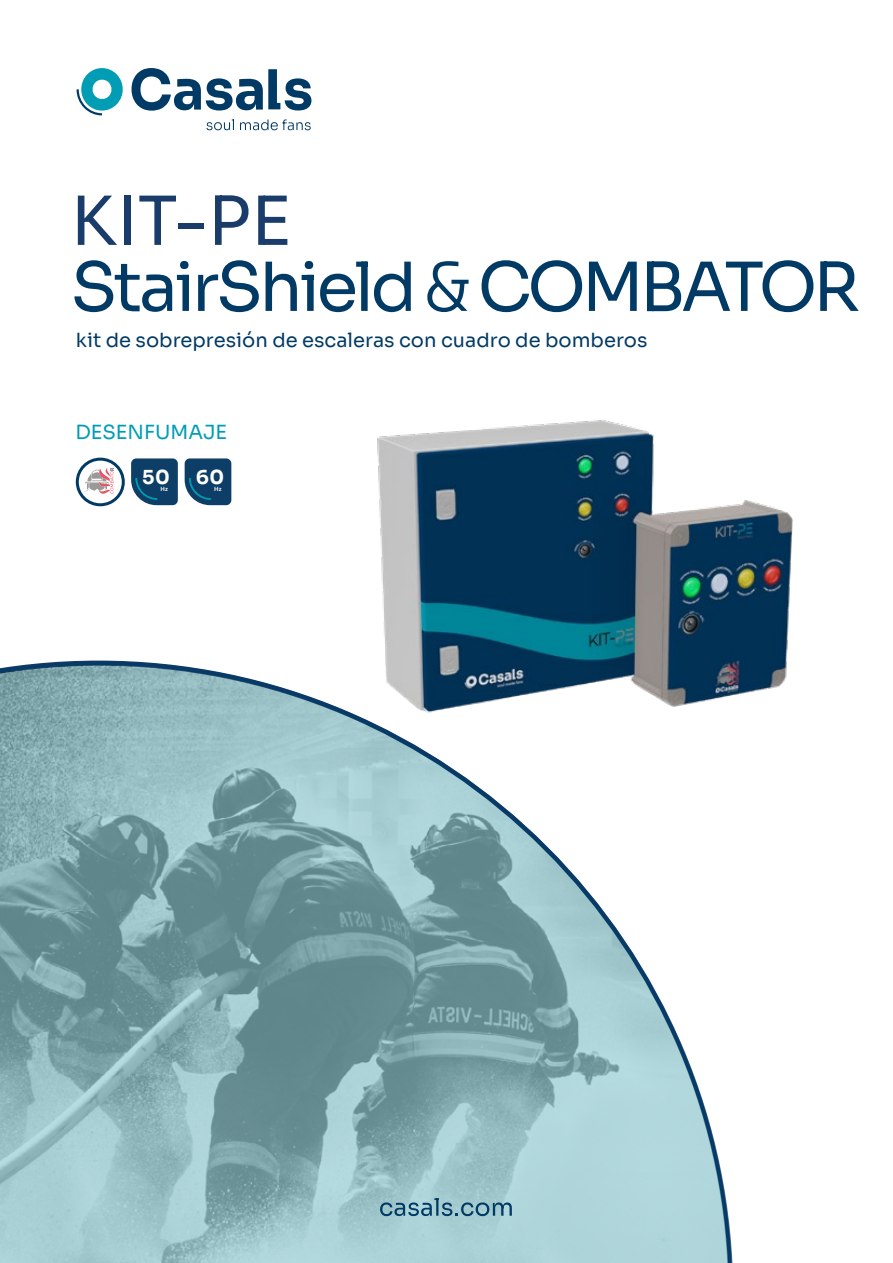
<style>
.page{position:relative;width:893px;height:1263px;background:#fff}
.page>*{position:absolute;margin:0;border:0;box-sizing:border-box;transform-origin:0 0}
.t1{font:67.5px/66px "Sora";letter-spacing:-.05em;color:#003a65}
.t2{font:19.5px "Sora";color:#003a65}
.t3{font:19.5px "Sora";color:#009db5}
.t4{font:700 19.35px "Sora";color:#fff}
.t5{font:600 5.7px "Sora";color:#fff}
.s1{color:#193c6b}
.s2{font-weight:300}
</style>
<div class="page">
<svg style="left:207px;top:119px;width:27px;height:11px"></svg>
<svg style="left:240px;top:119px;width:71px;height:11px"></svg>
<svg style="left:77px;top:68px;width:46px;height:47px"></svg>
<svg style="left:132px;top:68px;width:179px;height:43px"></svg>
<svg style="left:131px;top:458px;width:47px;height:47px;background:#215075"></svg>
<svg style="left:185px;top:458px;width:46px;height:47px;background:#1e4f74"></svg>
<img style="left:377px;top:420px;width:416px;height:275px">
<svg style="left:77px;top:459px;width:46px;height:46px"></svg>
<div style="left:76px;top:458px;width:49px;height:48px;border:3px solid #003a65;border-radius:50%"></div>
<svg style="left:84px;top:468px;width:30px;height:26px"></svg>
<svg style="left:0;top:661px;width:733px;height:602px"></svg>
<svg style="left:380px;top:1198px;width:132px;height:18px;background:#76a3b2"></svg>
<h1 class="t1" style="left:71px;top:182px;width:791px"><span class="s1">KIT-PE<br></span>StairShield <span class="s2">&amp;</span> COMBATOR</h1>
<p class="t2" style="left:76px;top:324px;width:573px">kit de sobrepresión de escaleras con cuadro de bomberos</p>
<p class="t3" style="left:75px;top:416px;width:153px">DESENFUMAJE</p>
<p class="t4" style="left:142px;top:461px;width:29px">50</p>
<p class="t5" style="left:160px;top:484px;width:9px">Hz</p>
<p class="t4" style="left:196px;top:461px;width:30px">60</p>
<p class="t5" style="left:214px;top:484px;width:9px">Hz</p>
</div>
